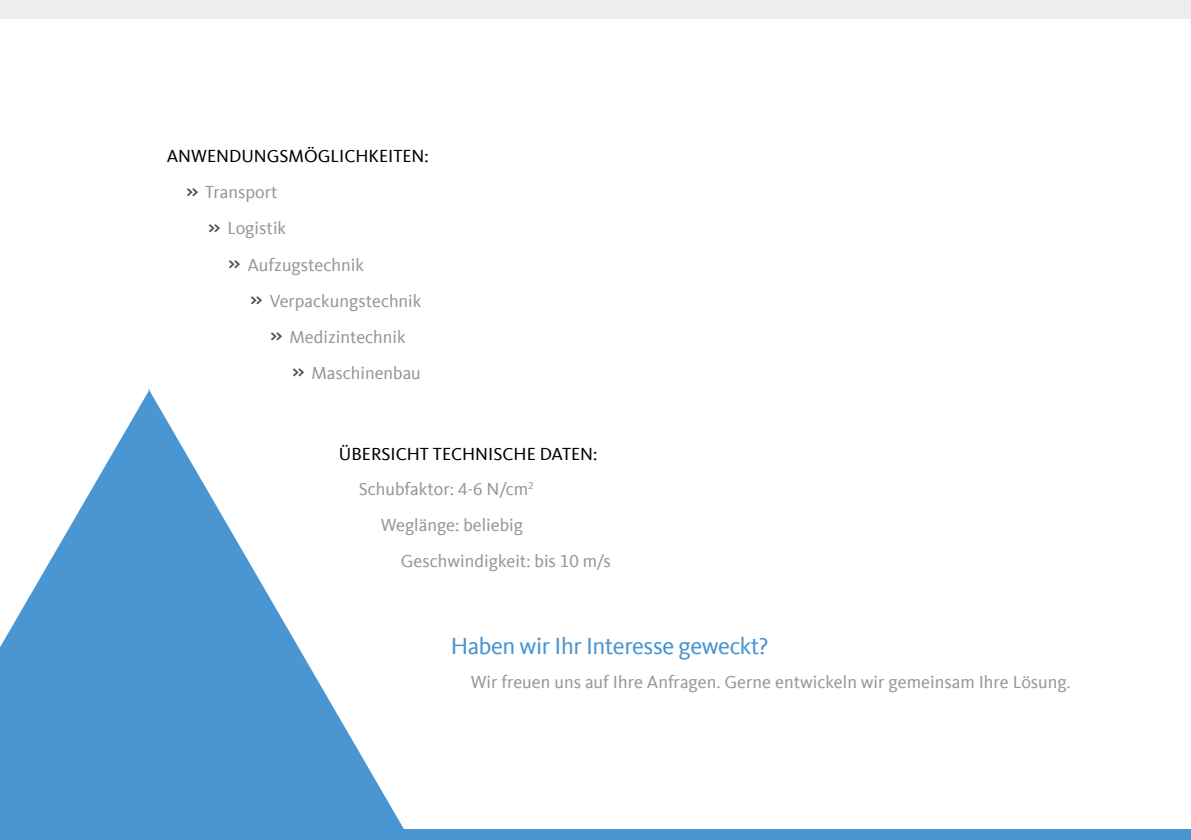
<style>
.page{position:relative;width:1191px;height:840px;background:#fff}
.page>*{position:absolute;margin:0;border:0;box-sizing:border-box;transform-origin:0 0}
.t1{font:24px "CDU Kievit Tab";letter-spacing:-.02em;color:#4a96d2}
.t2{font:18px "CDU Kievit Tab";color:#999898}
.t3{font:18px "CDU Kievit Tab";color:#000}
</style>
<div class="page">
<div style="left:0;top:829px;width:1191px;height:10px;background:#4a96d2"></div>
<div style="left:0;top:0;width:1191px;height:19px;background:#ededed"></div>
<svg style="left:187px;top:188px;width:11px;height:8px"></svg>
<svg style="left:209px;top:224px;width:11px;height:8px"></svg>
<svg style="left:229px;top:260px;width:11px;height:8px"></svg>
<svg style="left:251px;top:296px;width:11px;height:8px"></svg>
<svg style="left:271px;top:332px;width:11px;height:8px"></svg>
<svg style="left:293px;top:368px;width:11px;height:8px"></svg>
<svg style="left:0;top:389px;width:404px;height:440px;fill:#4a96d2"></svg>
<p class="t3" style="left:167px;top:146px;width:263px">ANWENDUNGSMÖGLICHKEITEN:</p>
<p class="t2" style="left:205px;top:182px;width:74px">Transport</p>
<p class="t2" style="left:227px;top:218px;width:60px">Logistik</p>
<p class="t2" style="left:247px;top:254px;width:118px">Aufzugstechnik</p>
<p class="t2" style="left:269px;top:290px;width:153px">Verpackungstechnik</p>
<p class="t2" style="left:289px;top:326px;width:118px">Medizintechnik</p>
<p class="t2" style="left:311px;top:362px;width:111px">Maschinenbau</p>
<p class="t3" style="left:339px;top:444px;width:260px">ÜBERSICHT TECHNISCHE DATEN:</p>
<p class="t2" style="left:359px;top:478px;width:176px">Schubfaktor: 4-6 N/cm<sup>2</sup></p>
<p class="t2" style="left:381px;top:514px;width:144px">Weglänge: beliebig</p>
<p class="t2" style="left:401px;top:550px;width:211px">Geschwindigkeit: bis 10 m/s</p>
<h1 class="t1" style="left:451px;top:631px;width:319px">Haben wir Ihr Interesse geweckt?</h1>
<p class="t2" style="left:471px;top:671px;width:601px">Wir freuen uns auf Ihre Anfragen. Gerne entwickeln wir gemeinsam Ihre Lösung.</p>
</div>
